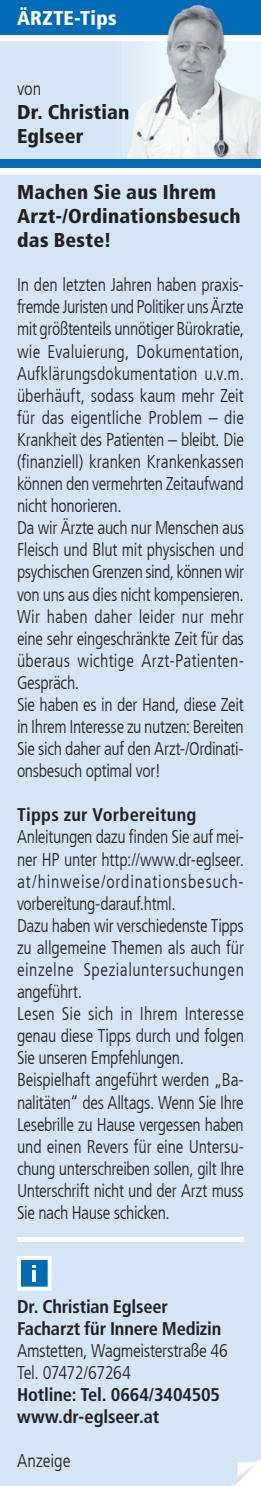
<style>
.page{position:relative;width:261px;height:1486px;background:#fff}
.page>*{position:absolute;margin:0;border:0;box-sizing:border-box;transform-origin:0 0}
.t1{font:900 condensed 20px/24px "Frutiger LT Com";letter-spacing:.015em;color:#231f20}
.t2{font:900 condensed 20px "Frutiger LT Com";letter-spacing:.015em;color:#fff}
.t3{font:300 condensed 18.4px/22px "Frutiger LT Com";letter-spacing:-.015em;color:#231f20}
.t4{font:700 condensed 18.4px/22px "Frutiger LT Com";letter-spacing:-.01em;color:#231f20}
.t5{font:700 condensed 18.4px "Frutiger LT Com";letter-spacing:.01em;color:#231f20}
</style>
<div class="page">
<div style="left:0;top:175px;width:261px;height:1310px;background:#d4e5f5"></div>
<svg style="left:234px;top:1458px;width:26px;height:27px"></svg>
<div style="left:0;top:0;width:261px;height:34px;background:#006cb7"></div>
<hr style="left:17px;top:1237px;width:227px;height:4px;background:#fff">
<div style="left:0;top:41px;width:123px;height:119px;background:#d4e5f5"></div>
<svg style="left:17px;top:1255px;width:35px;height:35px"></svg>
<img style="left:123px;top:4px;width:138px;height:156px">
<img style="left:123px;top:104px;width:5px;height:16px">
<div style="left:0;top:160px;width:261px;height:8px;background:#006cb7"></div>
<p class="t2" style="left:17px;top:6px;width:101px">ÄRZTE-Tips</p>
<p class="t3" style="left:17px;top:78px;width:26px">von</p>
<p class="t1" style="left:17px;top:100px;width:114px">Dr. Christian<br>Eglseer</p>
<p class="t1" style="left:17px;top:180px;width:225px">Machen Sie aus Ihrem<br>Arzt-/Ordinationsbesuch das Beste!</p>
<p class="t3" style="left:17px;top:274px;width:228px">In den letzten Jahren haben praxis&shy;fremde Juristen und Politiker uns Ärzte mit größtenteils unnötiger Bürokratie, wie Evaluierung, Dokumentation, Aufklärungsdokumentation u.v.m. überhäuft, sodass kaum mehr Zeit für das eigentliche Problem – die Krankheit des Patienten – bleibt. Die (finanziell) kranken Krankenkassen können den vermehrten Zeitaufwand nicht honorieren.<br>Da wir Ärzte auch nur Menschen aus Fleisch und Blut mit physischen und psychischen Grenzen sind, können wir von uns aus dies nicht kompensieren.<br>Wir haben daher leider nur mehr eine sehr eingeschränkte Zeit für das überaus wichtige Arzt-Patienten-Gespräch.<br>Sie haben es in der Hand, diese Zeit in Ihrem Interesse zu nutzen: Bereiten Sie sich daher auf den Arzt-/Ordinati&shy;onsbesuch optimal vor!</p>
<p class="t5" style="left:17px;top:804px;width:181px">Tipps zur Vorbereitung</p>
<p class="t3" style="left:17px;top:826px;width:228px">Anleitungen dazu finden Sie auf mei&shy;ner HP unter http://www.dr-eglseer. at/hinweise/ordinationsbesuch&shy;vorbereitung-darauf.html.<br>Dazu haben wir verschiedenste Tipps zu allgemeine Themen als auch für einzelne Spezialuntersuchungen angeführt.<br>Lesen Sie sich in Ihrem Interesse genau diese Tipps durch und folgen Sie unseren Empfehlungen.<br>Beispielhaft angeführt werden „Ba&shy;nalitäten“ des Alltags. Wenn Sie Ihre Lesebrille zu Hause vergessen haben und einen Revers für eine Untersu&shy;chung unterschreiben sollen, gilt Ihre Unterschrift nicht und der Arzt muss Sie nach Hause schicken.</p>
<p class="t4" style="left:17px;top:1295px;width:206px">Dr. Christian Eglseer<br>Facharzt für Innere Medizin</p>
<p class="t3" style="left:17px;top:1339px;width:212px">Amstetten, Wagmeisterstraße 46<br>Tel. 07472/67264</p>
<p class="t4" style="left:17px;top:1383px;width:205px">Hotline: Tel. 0664/3404505 www.dr-eglseer.at</p>
<p class="t3" style="left:17px;top:1450px;width:55px">Anzeige</p>
</div>
